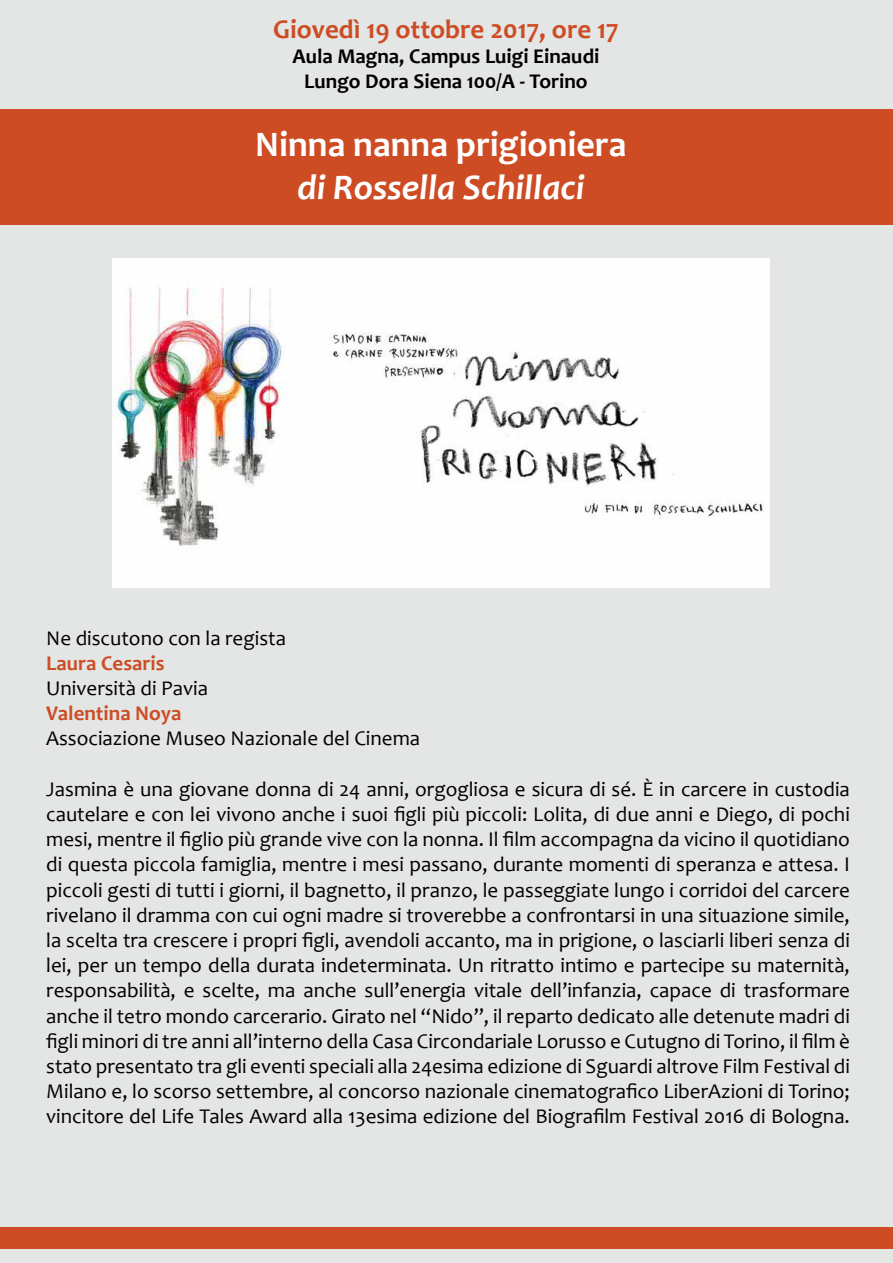
<style>
.page{position:relative;width:893px;height:1263px;background:#e3e6e5}
.page>*{position:absolute;margin:0;border:0;box-sizing:border-box;transform-origin:0 0}
.t1{font:700 36px "Candara";color:#fff}
.t2{font:italic 700 36px "Candara";color:#fff}
.t3{font:700 27px "Candara";color:#cd4c24}
.t4{font:21px/25.2px "Candara";color:#000;text-align:justify}
.t5{font:700 21px/25.2px "Candara";color:#000;text-align:center}
.t6{font:700 21px "Candara";color:#cd4c24}
</style>
<div class="page">
<div style="left:0;top:109px;width:893px;height:116px;background:#cd4c24"></div>
<div style="left:0;top:1228px;width:893px;height:21px;background:#cd4c24"></div>
<img style="left:112px;top:258px;width:657px;height:330px">
<p class="t3" style="left:273px;top:12px;width:347px">Giovedì 19 ottobre 2017, ore 17</p>
<p class="t5" style="left:292px;top:43px;width:308px">Aula Magna, Campus Luigi Einaudi<br>Lungo Dora Siena 100/A - Torino</p>
<h1 class="t1" style="left:255px;top:121px;width:373px">Ninna nanna prigioniera</h1>
<h1 class="t2" style="left:297px;top:165px;width:289px">di Rossella Schillaci</h1>
<p class="t4" style="left:46px;top:625px;width:241px">Ne discutono con la regista</p>
<p class="t6" style="left:46px;top:650px;width:120px">Laura Cesaris</p>
<p class="t4" style="left:46px;top:675px;width:163px">Università di Pavia</p>
<p class="t6" style="left:46px;top:700px;width:137px">Valentina Noya</p>
<p class="t4" style="left:46px;top:726px;width:375px">Associazione Museo Nazionale del Cinema</p>
<p class="t4" style="left:46px;top:776px;width:805px">Jasmina è una giovane donna di 24 anni, orgogliosa e sicura di sé. È in carcere in custodia cautelare e con lei vivono anche i suoi figli più piccoli: Lolita, di due anni e Diego, di pochi mesi, mentre il figlio più grande vive con la nonna. Il film accompagna da vicino il quotidiano di questa piccola famiglia, mentre i mesi passano, durante momenti di speranza e attesa. I piccoli gesti di tutti i giorni, il bagnetto, il pranzo, le passeggiate lungo i corridoi del carcere rivelano il dramma con cui ogni madre si troverebbe a confrontarsi in una situazione simile, la scelta tra crescere i propri figli, avendoli accanto, ma in prigione, o lasciarli liberi senza di lei, per un tempo della durata indeterminata. Un ritratto intimo e partecipe su maternità, responsabilità, e scelte, ma anche sull’energia vitale dell’infanzia, capace di trasformare anche il tetro mondo carcerario. Girato nel “Nido”, il reparto dedicato alle detenute madri di figli minori di tre anni all’interno della Casa Circondariale Lorusso e Cutugno di Torino, il film è stato presentato tra gli eventi speciali alla 24esima edizione di Sguardi altrove Film Festival di Milano e, lo scorso settembre, al concorso nazionale cinematografico LiberAzioni di Torino; vincitore del Life Tales Award alla 13esima edizione del Biografilm Festival 2016 di Bologna.</p>
</div>
